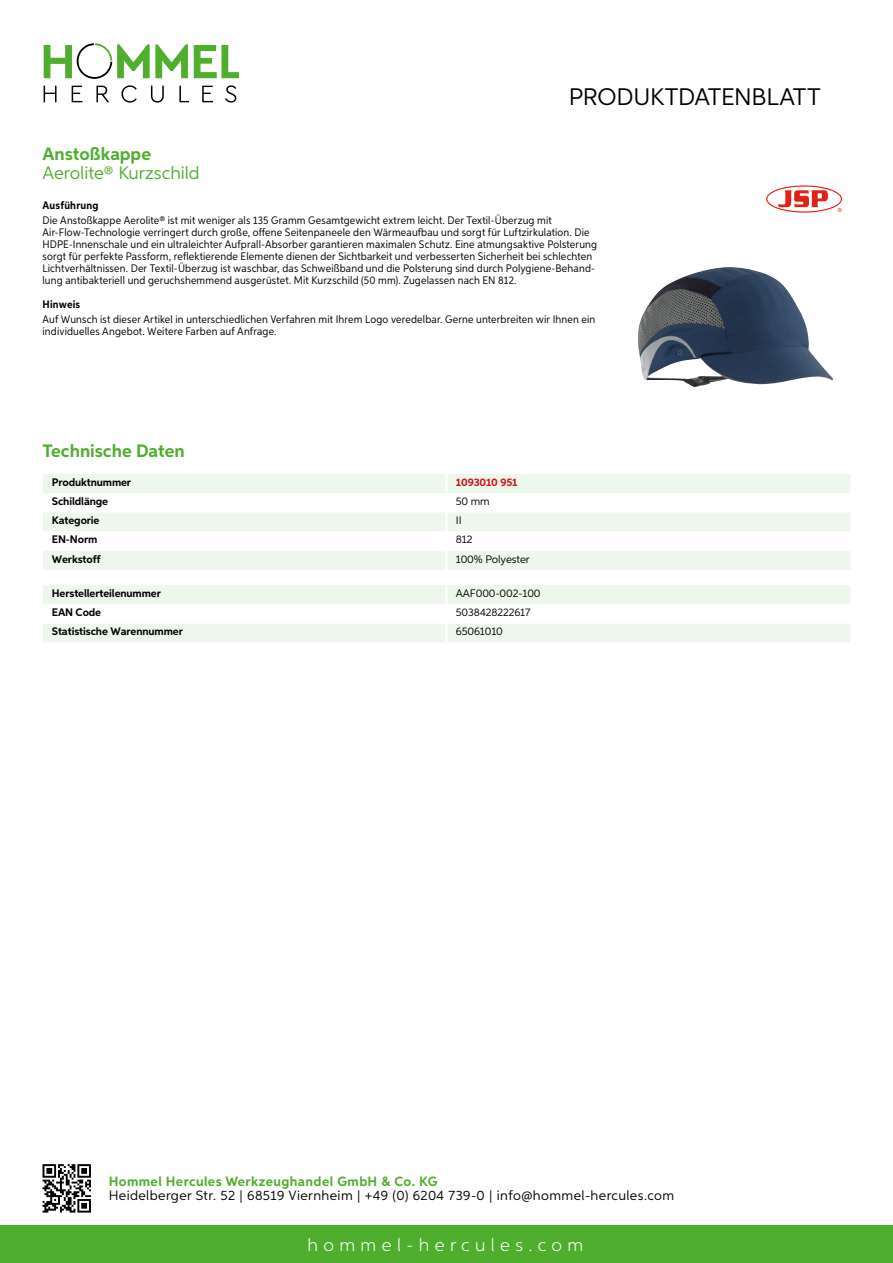
<style>
.page{position:relative;width:893px;height:1263px;background:#fff}
.page>*{position:absolute;margin:0;border:0;box-sizing:border-box;transform-origin:0 0}
.t1{font:24px "Aspira";letter-spacing:-.01em;color:#000}
.t2{font:700 18px "Aspira";color:#50ae2f}
.t3{font:300 18px "Aspira";letter-spacing:.3em;color:#fff}
.t4{font:18px "Aspira";color:#50ae2f}
.t5{font:13.5px "Aspira";letter-spacing:.03em;color:#000}
.t6{font:700 13.5px "Aspira";letter-spacing:.03em;color:#50ae2f}
.t7{font:10.95px/12px "Aspira Nar";letter-spacing:.015em;color:#000}
.t8{font:700 10.95px "Aspira";letter-spacing:-.01em;color:#000}
.t9{font:10.95px "Aspira";letter-spacing:-.01em;color:#000}
.t10{font:700 10.95px "Aspira Nar";letter-spacing:.02em;color:#000}
.t11{font:700 10.95px "Aspira";letter-spacing:-.01em;color:#cd1013}
</style>
<div class="page">
<div style="left:0;top:1226px;width:893px;height:37px;background:#50ae2f"></div>
<svg style="left:43px;top:1164px;width:48px;height:48px"></svg>
<svg style="left:194px;top:45px;width:45px;height:33px"></svg>
<svg style="left:44px;top:43px;width:144px;height:36px"></svg>
<svg style="left:44px;top:86px;width:13px;height:16px"></svg>
<svg style="left:72px;top:86px;width:10px;height:16px"></svg>
<svg style="left:96px;top:86px;width:13px;height:16px"></svg>
<svg style="left:121px;top:85px;width:16px;height:18px"></svg>
<svg style="left:151px;top:86px;width:13px;height:17px"></svg>
<svg style="left:179px;top:86px;width:10px;height:16px"></svg>
<svg style="left:202px;top:86px;width:11px;height:16px"></svg>
<svg style="left:225px;top:85px;width:11px;height:18px"></svg>
<div style="left:43px;top:474px;width:807px;height:96px;background:#eef7eb"></div>
<svg style="left:43px;top:493px;width:807px;height:58px"></svg>
<hr style="left:445px;top:474px;width:3px;height:19px;background:#fff">
<hr style="left:445px;top:493px;width:3px;height:19px;background:#fff">
<hr style="left:445px;top:512px;width:3px;height:19px;background:#fff">
<hr style="left:445px;top:531px;width:3px;height:20px;background:#fff">
<hr style="left:445px;top:551px;width:3px;height:19px;background:#fff">
<svg style="left:43px;top:585px;width:807px;height:57px"></svg>
<hr style="left:445px;top:623px;width:3px;height:19px;background:#fff">
<img style="left:638px;top:267px;width:195px;height:120px">
<svg style="left:766px;top:185px;width:76px;height:28px"></svg>
<h1 class="t1" style="left:569px;top:82px;width:253px">Produktdatenblatt</h1>
<h2 class="t2" style="left:43px;top:142px;width:110px">Anstoßkappe</h2>
<h2 class="t4" style="left:43px;top:162px;width:159px">Aerolite® Kurzschild</h2>
<p class="t10" style="left:43px;top:199px;width:58px">Ausführung</p>
<p class="t7" style="left:43px;top:214px;width:556px">Die Anstoßkappe Aerolite® ist mit weniger als 135 Gramm Gesamtgewicht extrem leicht. Der Textil-Überzug mit Air-Flow-Technologie verringert durch große, offene Seitenpaneele den Wärmeaufbau und sorgt für Luftzirkulation. Die HDPE-Innenschale und ein ultraleichter Aufprall-Absorber garantieren maximalen Schutz. Eine atmungsaktive Polsterung sorgt für perfekte Passform, reflektierende Elemente dienen der Sichtbarkeit und verbesserten Sicherheit bei schlechten Lichtverhältnissen. Der Textil-Überzug ist waschbar, das Schweißband und die Polsterung sind durch Polygiene-Behand&shy;lung antibakteriell und geruchshemmend ausgerüstet. Mit Kurzschild (50 mm). Zugelassen nach EN 812.</p>
<p class="t10" style="left:43px;top:297px;width:39px">Hinweis</p>
<p class="t7" style="left:43px;top:313px;width:554px">Auf Wunsch ist dieser Artikel in unterschiedlichen Verfahren mit Ihrem Logo veredelbar. Gerne unterbreiten wir Ihnen ein individuelles Angebot. Weitere Farben auf Anfrage.</p>
<h2 class="t2" style="left:43px;top:440px;width:144px">Technische Daten</h2>
<p class="t8" style="left:52px;top:475px;width:81px">Produktnummer</p>
<p class="t11" style="left:456px;top:475px;width:63px">1093010 951</p>
<p class="t8" style="left:52px;top:495px;width:58px">Schildlänge</p>
<p class="t9" style="left:456px;top:495px;width:35px">50 mm</p>
<p class="t8" style="left:52px;top:514px;width:49px">Kategorie</p>
<p class="t9" style="left:456px;top:514px;width:7px">II</p>
<p class="t8" style="left:52px;top:533px;width:47px">EN-Norm</p>
<p class="t9" style="left:456px;top:533px;width:18px">812</p>
<p class="t8" style="left:52px;top:552px;width:50px">Werkstoff</p>
<p class="t9" style="left:456px;top:552px;width:75px">100% Polyester</p>
<p class="t8" style="left:52px;top:587px;width:111px">Herstellerteilenummer</p>
<p class="t9" style="left:456px;top:587px;width:86px">AAF000-002-100</p>
<p class="t8" style="left:52px;top:606px;width:51px">EAN Code</p>
<p class="t9" style="left:456px;top:606px;width:76px">5038428222617</p>
<p class="t8" style="left:52px;top:625px;width:132px">Statistische Warennummer</p>
<p class="t9" style="left:456px;top:625px;width:49px">65061010</p>
<p class="t6" style="left:109px;top:1172px;width:330px">Hommel Hercules Werkzeughandel GmbH &amp; Co. KG</p>
<p class="t5" style="left:109px;top:1187px;width:567px">Heidelberger Str. 52 | 68519 Viernheim | +49 (0) 6204 739-0 | info@hommel-hercules.com</p>
<h2 class="t3" style="left:307px;top:1234px;width:277px">hommel-hercules.com</h2>
</div>
